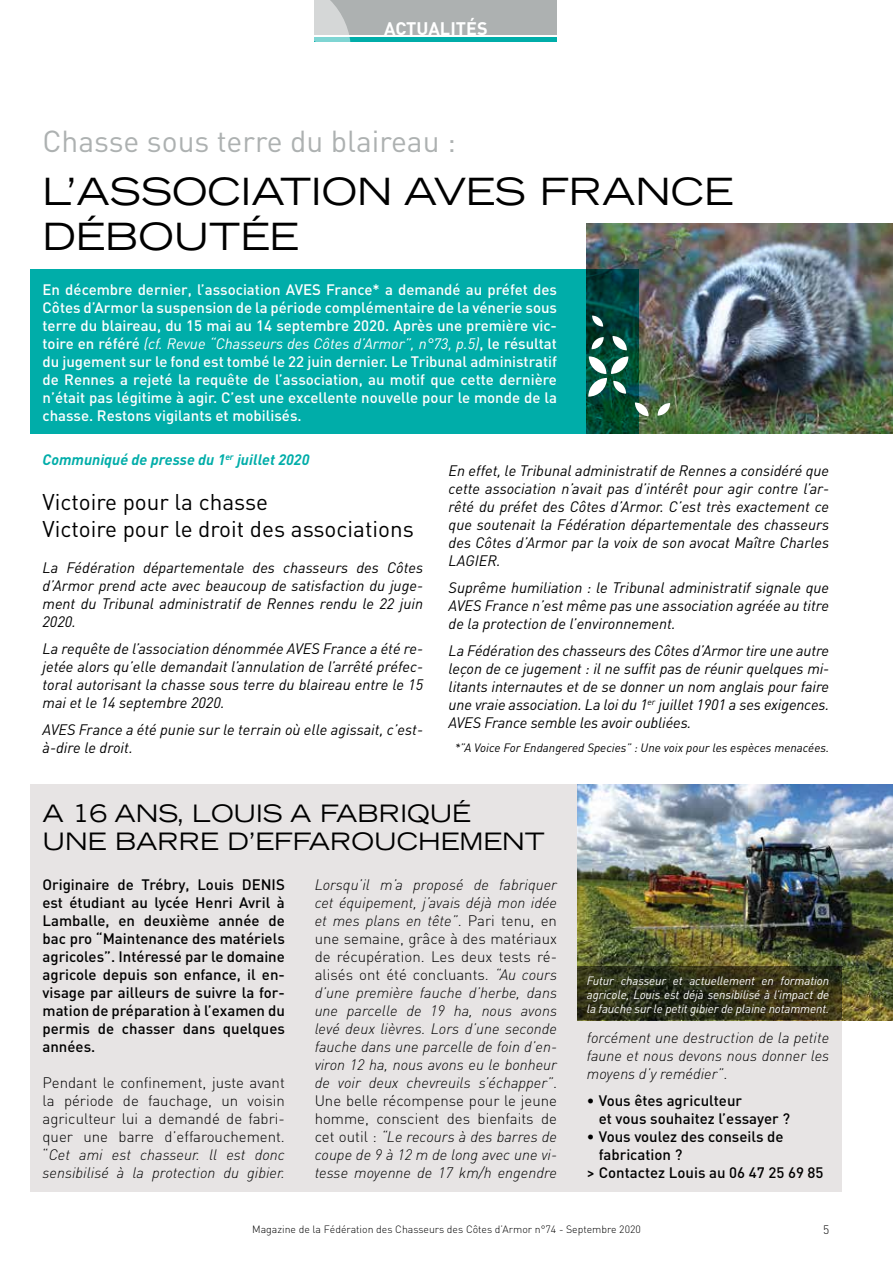
<style>
.page{position:relative;width:893px;height:1263px;background:#fff}
.page>*{position:absolute;margin:0;border:0;box-sizing:border-box;transform-origin:0 0}
.t1{font:expanded 37.5px/45px "Trade Gothic LH";color:#000}
.t2{font:30px "DIN";color:#adb1b1}
.t3{font:expanded 24px/28.8px "Trade Gothic LH";color:#000}
.t4{font:22.5px/27px "DIN";color:#000}
.t5{font:700 18px "DIN";color:#fff}
.t6{font:italic 15px/18px "DIN";color:#000;text-align:justify}
.t7{font:italic 300 15px/18px "DIN";color:#000;text-align:justify}
.t8{font:500 15px/18px "DIN";color:#fff;text-align:justify}
.t9{font:500 15px/18px "DIN";color:#000;text-align:justify}
.t10{font:300 15px/18px "DIN";color:#000;text-align:justify}
.t11{font:italic 700 15px "DIN";color:#00ada9}
.t12{font:italic 12px/14.4px "DIN";letter-spacing:-.01em;color:#fff;text-align:justify}
.t13{font:italic 12px "DIN";color:#000}
.t14{font:300 12px "DIN";color:#000}
.t15{font:300 10.5px "DIN";color:#000}
.s1{font-weight:400;font-style:italic}
.s2{font-style:normal}
.s3{font-style:italic}
</style>
<div class="page">
<img style="left:587px;top:224px;width:306px;height:210px">
<div style="left:30px;top:269px;width:609px;height:165px;background:#00ada9"></div>
<div style="left:30px;top:784px;width:812px;height:408px;background:#e7e4e4"></div>
<div style="left:315px;top:0;width:242px;height:35px;background:#adb1b1"></div>
<div style="left:315px;top:37px;width:242px;height:5px;background:#00ada9"></div>
<svg style="left:314px;top:0;width:37px;height:42px"></svg>
<img style="left:577px;top:784px;width:316px;height:236px">
<svg style="left:592px;top:316px;width:11px;height:11px"></svg>
<svg style="left:635px;top:402px;width:14px;height:14px"></svg>
<svg style="left:657px;top:403px;width:13px;height:13px"></svg>
<svg style="left:612px;top:336px;width:15px;height:14px"></svg>
<svg style="left:592px;top:337px;width:12px;height:12px"></svg>
<svg style="left:588px;top:356px;width:40px;height:41px;background:#639486"></svg>
<svg style="left:577px;top:966px;width:265px;height:54px;background:#323218"></svg>
<p class="t5" style="left:384px;top:17px;width:105px">ACTUALITÉS</p>
<h2 class="t2" style="left:43px;top:122px;width:415px">Chasse sous terre du blaireau :</h2>
<h1 class="t1" style="left:43px;top:169px;width:692px">L’ASSOCIATION AVES FRANCE<br>DÉBOUTÉE</h1>
<p class="t8" style="left:43px;top:280px;width:516px">En décembre dernier, l’association AVES France* a demandé au préfet des Côtes d’Armor la suspension de la période complémentaire de la vénerie sous terre du blaireau, du 15 mai au 14 septembre 2020. Après une première vic&shy;toire en référé <span class="s1">(cf. Revue “Chasseurs des Côtes d’Armor”, n°73, p.5)</span>, le résultat du jugement sur le fond est tombé le 22 juin dernier. Le Tribunal administratif de Rennes a rejeté la requête de l’association, au motif que cette dernière n’était pas légitime à agir. C’est une excellente nouvelle pour le monde de la chasse. Restons vigilants et mobilisés.</p>
<p class="t11" style="left:43px;top:450px;width:268px">Communiqué de presse du 1<sup>er</sup> juillet 2020</p>
<h3 class="t4" style="left:43px;top:488px;width:373px">Victoire pour la chasse<br>Victoire pour le droit des associations</h3>
<p class="t6" style="left:43px;top:558px;width:382px">La Fédération départementale des chasseurs des Côtes d’Armor prend acte avec beaucoup de satisfaction du juge&shy;ment du Tribunal administratif de Rennes rendu le 22 juin 2020.</p>
<p class="t6" style="left:43px;top:639px;width:382px">La requête de l’association dénommée AVES France a été re&shy;jetée alors qu’elle demandait l’annulation de l’arrêté préfec&shy;toral autorisant la chasse sous terre du blaireau entre le 15 mai et le 14 septembre 2020.</p>
<p class="t6" style="left:43px;top:720px;width:382px">AVES France a été punie sur le terrain où elle agissait, c’est&shy;à-dire le droit.</p>
<p class="t6" style="left:449px;top:462px;width:382px">En effet, le Tribunal administratif de Rennes a considéré que cette association n’avait pas d’intérêt pour agir contre l’ar&shy;rêté du préfet des Côtes d’Armor. C’est très exactement ce que soutenait la Fédération départementale des chasseurs des Côtes d’Armor par la voix de son avocat Maître Charles LAGIER.</p>
<p class="t6" style="left:449px;top:579px;width:382px">Suprême humiliation : le Tribunal administratif signale que AVES France n’est même pas une association agréée au titre de la protection de l’environnement.</p>
<p class="t6" style="left:449px;top:642px;width:382px">La Fédération des chasseurs des Côtes d’Armor tire une autre leçon de ce jugement : il ne suffit pas de réunir quelques mi&shy;litants internautes et de se donner un nom anglais pour faire une vraie association. La loi du 1<sup>er</sup> juillet 1901 a ses exigences.<br>AVES France semble les avoir oubliées.</p>
<p class="t13" style="left:455px;top:740px;width:376px">*”A Voice For Endangered Species” : Une voix pour les espèces menacées.</p>
<h3 class="t3" style="left:43px;top:798px;width:504px">A 16 ANS, LOUIS A FABRIQUÉ<br>UNE BARRE D’EFFAROUCHEMENT</h3>
<p class="t7" style="left:315px;top:875px;width:244px">Lorsqu’il m’a proposé de fabriquer cet équipement, j’avais déjà mon idée et mes plans en tête”<span class="s2">. Pari tenu, en une semaine, grâce à des matériaux de récupération. Les deux tests ré&shy;alisés ont été concluants.</span> “Au cours d’une première fauche d’herbe, dans une parcelle de 19 ha, nous avons levé deux lièvres. Lors d’une seconde fauche dans une parcelle de foin d’en&shy;viron 12 ha, nous avons eu le bonheur de voir deux chevreuils s’échapper”<span class="s2">.<br>Une belle récompense pour le jeune homme, conscient des bienfaits de cet outil :</span> “Le recours à des barres de coupe de 9 à 12 m de long avec une vi&shy;tesse moyenne de 17 km/h engendre</p>
<p class="t9" style="left:43px;top:875px;width:244px">Originaire de Trébry, Louis DENIS est étudiant au lycée Henri Avril à Lamballe, en deuxième année de bac pro “Maintenance des matériels agricoles”. Intéressé par le domaine agricole depuis son enfance, il en&shy;visage par ailleurs de suivre la for&shy;mation de préparation à l’examen du permis de chasser dans quelques années.</p>
<p class="t10" style="left:43px;top:1073px;width:244px">Pendant le confinement, juste avant la période de fauchage, un voisin agriculteur lui a demandé de fabri&shy;quer une barre d’effarouchement. “<span class="s3">Cet ami est chasseur. ll est donc sensibilisé à la protection du gibier.</span></p>
<p class="t12" style="left:587px;top:973px;width:244px">Futur chasseur et actuellement en formation agricole, Louis est déjà sensibilisé à l’impact de la fauche sur le petit gibier de plaine notamment.</p>
<p class="t7" style="left:587px;top:1028px;width:244px">forcément une destruction de la petite faune et nous devons nous donner les moyens d’y remédier”<span class="s2">.</span></p>
<p class="t9" style="left:599px;top:1091px;width:193px;text-indent:-12px">• Vous êtes agriculteur<br>et vous souhaitez l’essayer ?</p>
<p class="t9" style="left:587px;top:1127px;width:198px">• Vous voulez des conseils de</p>
<p class="t9" style="left:599px;top:1145px;width:85px">fabrication ?</p>
<p class="t9" style="left:587px;top:1163px;width:238px">&gt; Contactez Louis au 06 47 25 69 85</p>
<p class="t15" style="left:252px;top:1223px;width:390px">Magazine de la Fédération des Chasseurs des Côtes d’Armor n°74 - Septembre 2020</p>
<p class="t14" style="left:823px;top:1223px;width:8px">5</p>
</div>
